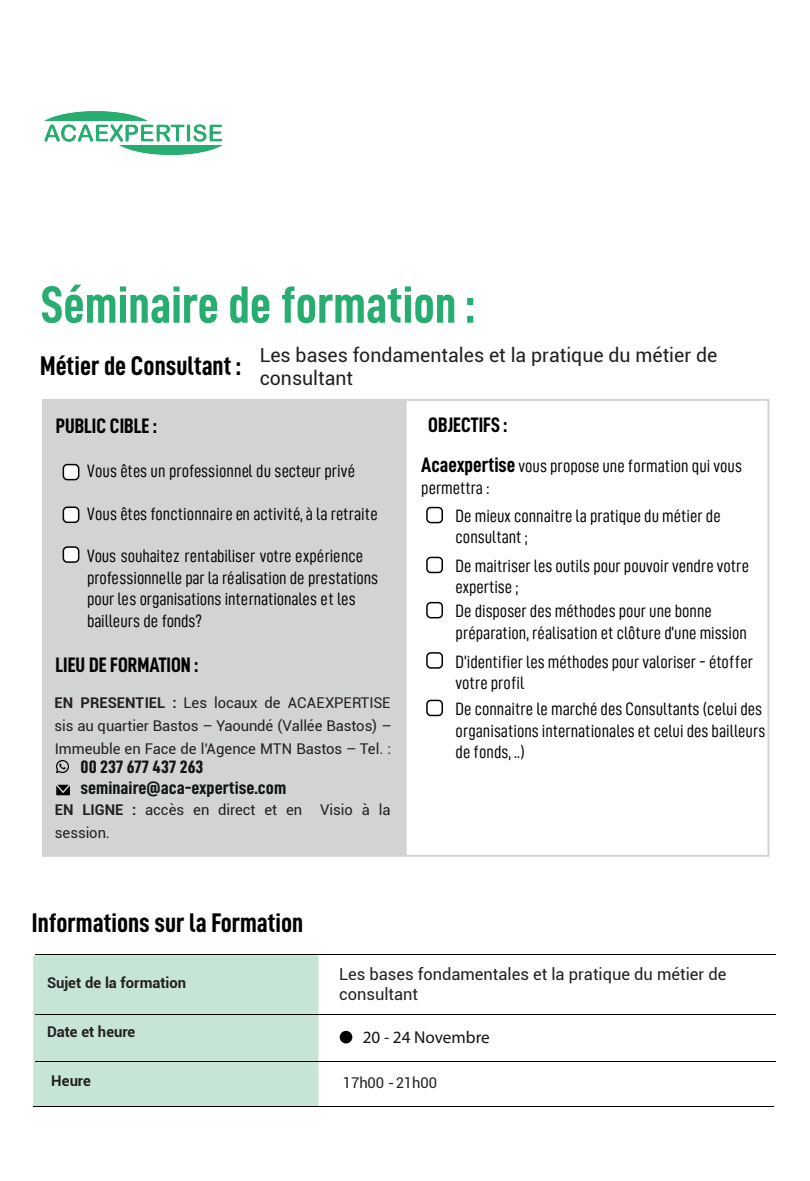
<style>
.page{position:relative;width:810px;height:1181px;background:#fff}
.page>*{position:absolute;margin:0;border:0;box-sizing:border-box;transform-origin:0 0}
.t1{font:52.5px "D DIN Condensed Bold";color:#27ad6f}
.t2{font:27px "D DIN Condensed Bold";color:#000001}
.t3{font:21px "D DIN Condensed Bold";color:#000001}
.t4{font:19.5px/23.4px "Roboto";color:#231f20}
.t5{font:18px/21.6px "D DIN Condensed";color:#000001}
.t6{font:18px/20.4px "D DIN Condensed Bold";color:#101415;scale:1.1 1}
.t7{font:17.25px "Myriad Pro";color:#101315}
.t8{font:16.5px/19.8px "Roboto";color:#231f20}
.t9{font:14.85px/23px "Roboto";color:#231f20;text-align:justify}
.t10{font:700 14.85px "Roboto";color:#231f20}
.s1{font-weight:700}
.s2{font-family:"D DIN Condensed Bold";font-size:21px}
</style>
<div class="page">
<div style="left:33px;top:955px;width:285px;height:151px;background:#c6e5d7"></div>
<div style="left:43px;top:399px;width:363px;height:456px;background:#d2d4d3"></div>
<img style="left:44px;top:111px;width:179px;height:44px">
<hr style="left:42px;top:401px;width:2px;height:453px;background:#d2d4d3">
<hr style="left:405px;top:401px;width:2px;height:453px;background:#d2d4d3">
<hr style="left:767px;top:401px;width:2px;height:453px;background:#d2d4d3">
<hr style="left:42px;top:399px;width:727px;height:2px;background:#d2d4d3">
<hr style="left:42px;top:854px;width:727px;height:2px;background:#d2d4d3">
<div style="left:63px;top:547px;width:16px;height:15px;background:#fff;border-radius:4px"></div>
<div style="left:63px;top:546px;width:16px;height:17px;border:2px solid #000001;border-radius:4px"></div>
<div style="left:63px;top:464px;width:16px;height:15px;background:#fff;border-radius:4px"></div>
<div style="left:63px;top:464px;width:16px;height:16px;border:2px solid #000001;border-radius:4px"></div>
<div style="left:63px;top:507px;width:16px;height:15px;background:#fff;border-radius:4px"></div>
<div style="left:63px;top:506px;width:16px;height:17px;border:2px solid #000001;border-radius:4px"></div>
<div style="left:426px;top:507px;width:17px;height:16px;border:2px solid #000001;border-radius:4px"></div>
<div style="left:426px;top:556px;width:17px;height:17px;border:2px solid #000001;border-radius:4px"></div>
<div style="left:426px;top:602px;width:17px;height:16px;border:2px solid #000001;border-radius:4px"></div>
<div style="left:426px;top:652px;width:17px;height:16px;border:2px solid #000001;border-radius:4px"></div>
<div style="left:426px;top:699px;width:17px;height:17px;border:2px solid #000001;border-radius:4px"></div>
<hr style="left:35px;top:954px;width:740px;height:1px;background:#000001">
<hr style="left:35px;top:1013px;width:740px;height:1px;background:#000001">
<hr style="left:35px;top:1061px;width:740px;height:1px;background:#000001">
<hr style="left:34px;top:1106px;width:740px;height:1px;background:#000001">
<svg style="left:56px;top:784px;width:14px;height:11px"></svg>
<svg style="left:56px;top:760px;width:13px;height:13px"></svg>
<div style="left:340px;top:1030px;width:12px;height:13px;background:#000001;border-radius:50%"></div>
<h1 class="t1" style="left:41px;top:276px;width:435px">Séminaire de formation :</h1>
<h2 class="t2" style="left:40px;top:351px;width:202px">Métier de Consultant :</h2>
<p class="t4" style="left:260px;top:342px;width:459px">Les bases fondamentales et la pratique du métier de consultant</p>
<p class="t3" style="left:56px;top:414px;width:102px">PUBLIC CIBLE :</p>
<p class="t5" style="left:87px;top:460px;width:270px">Vous êtes un professionnel du secteur privé</p>
<p class="t5" style="left:87px;top:503px;width:292px">Vous êtes fonctionnaire en activité, à la retraite</p>
<p class="t5" style="left:87px;top:544px;width:292px">Vous souhaitez rentabiliser votre expérience professionnelle par la réalisation de prestations pour les organisations internationales et les bailleurs de fonds?</p>
<p class="t3" style="left:56px;top:653px;width:144px">LIEU DE FORMATION :</p>
<p class="t9" style="left:55px;top:691px;width:338px"><span class="s1">EN PRESENTIEL :</span> Les locaux de ACAEXPERTISE sis au quartier Bastos – Yaoundé (Vallée Bastos) – Immeuble en Face de l’Agence MTN Bastos – Tel. :<br>242 145 683 / 679 537 915</p>
<p class="t9" style="left:55px;top:798px;width:337px;line-height:22.2px"><span class="s1">EN LIGNE :</span> accès en direct et en Visio à la session.</p>
<p class="t6" style="left:80px;top:756px;width:189px">00 237 677 437 263 seminaire@aca-expertise.com</p>
<h2 class="t2" style="left:32px;top:908px;width:273px">Informations sur la Formation</h2>
<p class="t3" style="left:428px;top:413px;width:81px">OBJECTIFS :</p>
<p class="t5" style="left:421px;top:455px;width:322px"><span class="s2">Acaexpertise</span> vous propose une formation qui vous permettra :</p>
<p class="t5" style="left:456px;top:504px;width:267px">De mieux connaitre la pratique du métier de consultant ;</p>
<p class="t5" style="left:456px;top:554px;width:295px">De maitriser les outils pour pouvoir vendre votre expertise ;</p>
<p class="t5" style="left:456px;top:600px;width:293px">De disposer des méthodes pour une bonne préparation, réalisation et clôture d’une mission</p>
<p class="t5" style="left:456px;top:650px;width:299px">D’identifier les méthodes pour valoriser - étoffer votre profil</p>
<p class="t5" style="left:456px;top:698px;width:311px">De connaitre le marché des Consultants (celui des organisations internationales et celui des bailleurs de fonds, ..)</p>
<p class="t10" style="left:47px;top:971px;width:141px">Sujet de la formation</p>
<p class="t10" style="left:47px;top:1021px;width:90px">Date et heure</p>
<p class="t8" style="left:339px;top:963px;width:389px">Les bases fondamentales et la pratique du métier de consultant</p>
<p class="t7" style="left:363px;top:1026px;width:129px">20 - 24 Novembre</p>
<p class="t10" style="left:51px;top:1069px;width:41px">Heure</p>
<p class="t9" style="left:343px;top:1071px;width:96px">17h00 -21h00</p>
</div>
